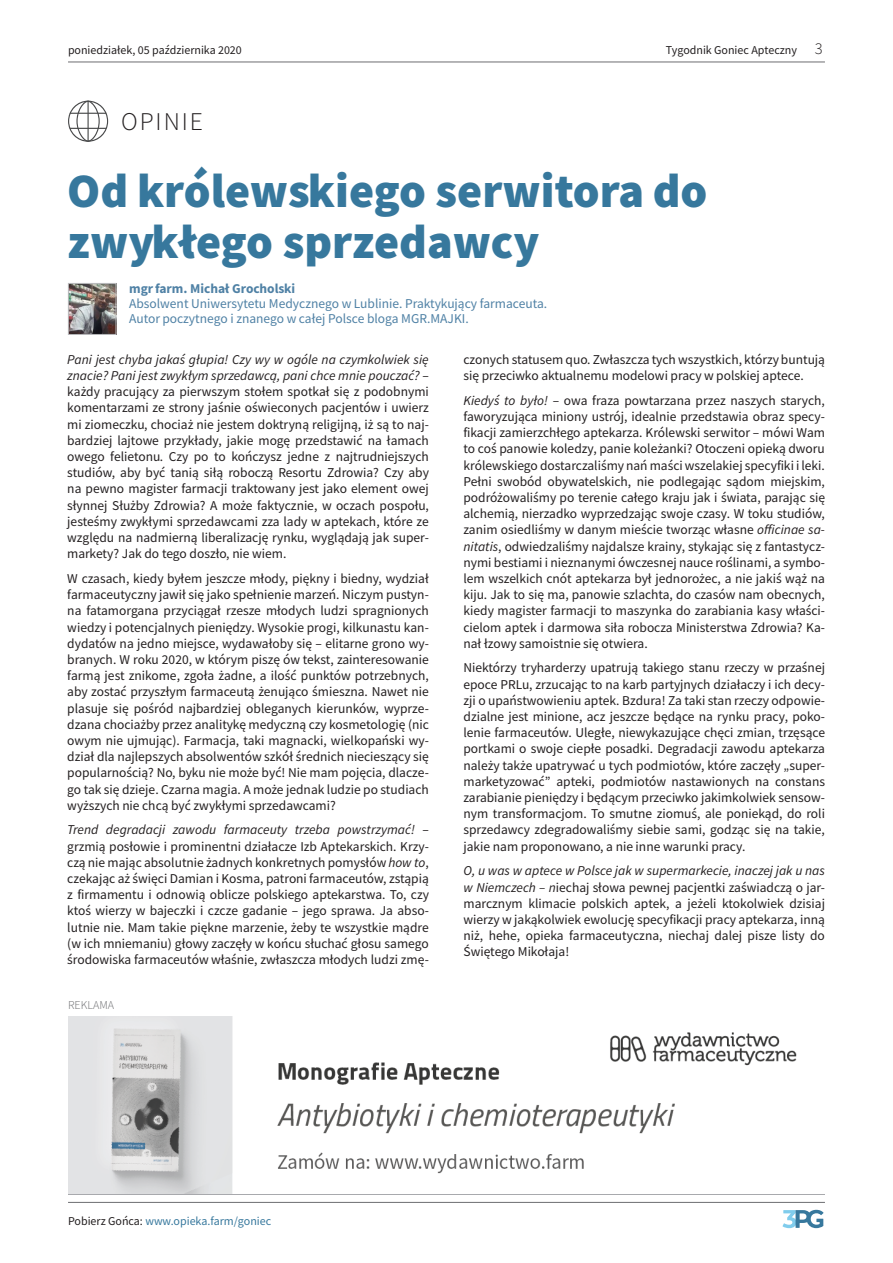
<style>
.page{position:relative;width:893px;height:1263px;background:#fff}
.page>*{position:absolute;margin:0;border:0;box-sizing:border-box;transform-origin:0 0}
.A02_Tytuł_artykułu{font:48px/51px "Source Sans Variable";letter-spacing:.06em;color:#37789d}
.A14_Nazwa_działu__DU{font:300 25.5px "Source Sans Pro";letter-spacing:.075em;color:#231f20}
.A01_Podstawowy_tekst{font:13.5px/16.2px "Source Sans Variable";letter-spacing:.02em;color:#231f20;text-align:justify}
.A06_Afiliacja_autora{font:13.5px/15px "Source Sans Variable";letter-spacing:.02em;color:#4f81a5}
.A04_Imię_i_nazwisko{font:13.5px "Source Sans Variable";letter-spacing:.05em;color:#4f81a5}
.t1{font:12px "Source Sans Variable";letter-spacing:.02em;color:#231f20}
.t2{font:12px "Source Sans Variable";letter-spacing:.02em;color:#37789d}
.A11_Napis__REKLAMA{font:12px "Source Sans Variable";letter-spacing:.01em;color:#6c6d70}
.s1{font-family:"Source Sans Pro";font-weight:300;font-size:16.5px}
.s2{font-style:italic}
.s3{color:#231f20}
</style>
<div class="page">
<hr style="left:68px;top:1202px;width:757px;height:1px;background:#6c6d70">
<hr style="left:68px;top:62px;width:757px;height:1px;background:#6c6d70">
<svg style="left:782px;top:1210px;width:41px;height:18px"></svg>
<svg style="left:68px;top:101px;width:40px;height:41px"></svg>
<hr style="left:88px;top:101px;width:1px;height:41px;background:#494a4b">
<hr style="left:70px;top:113px;width:37px;height:1px;background:#494a4b">
<hr style="left:70px;top:128px;width:37px;height:1px;background:#494a4b">
<img style="left:68px;top:1016px;width:729px;height:178px">
<img style="left:70px;top:285px;width:44px;height:48px">
<div style="left:68px;top:283px;width:48px;height:52px;border:1px solid #babbbe"></div>
<p class="t1" style="left:68px;top:43px;width:175px">poniedziałek, 05 października 2020</p>
<p class="t1" style="left:666px;top:43px;width:158px">Tygodnik Goniec Apteczny <span class="s1">3</span></p>
<p class="A14_Nazwa_działu__DU" style="left:121px;top:106px;width:83px">OPINIE</p>
<p class="A02_Tytuł_artykułu" style="left:67px;top:166px;width:640px">Od królewskiego serwitora do zwykłego sprzedawcy</p>
<p class="A04_Imię_i_nazwisko" style="left:129px;top:281px;width:167px">mgr farm. Michał Grocholski</p>
<p class="A06_Afiliacja_autora" style="left:129px;top:296px;width:419px">Absolwent Uniwersytetu Medycznego w Lublinie. Praktykujący farmaceuta.<br>Autor poczytnego i znanego w całej Polsce bloga MGR.MAJKI.</p>
<p class="A01_Podstawowy_tekst" style="left:67px;top:351px;width:363px"><span class="s2">Pani jest chyba jakaś głupia! Czy wy w ogóle na czymkolwiek się znacie? Pani jest zwykłym sprzedawcą, pani chce mnie pouczać?</span> – każdy pracujący za pierwszym stołem spotkał się z podobnymi komentarzami ze strony jaśnie oświeconych pacjentów i uwierz mi ziomeczku, chociaż nie jestem doktryną religijną, iż są to naj&shy;bardziej lajtowe przykłady, jakie mogę przedstawić na łamach owego felietonu. Czy po to kończysz jedne z najtrudniejszych studiów, aby być tanią siłą roboczą Resortu Zdrowia? Czy aby na pewno magister farmacji traktowany jest jako element owej słynnej Służby Zdrowia? A może faktycznie, w oczach pospołu, jesteśmy zwykłymi sprzedawcami zza lady w aptekach, które ze względu na nadmierną liberalizację rynku, wyglądają jak super&shy;markety? Jak do tego doszło, nie wiem.</p>
<p class="A01_Podstawowy_tekst" style="left:67px;top:570px;width:363px">W czasach, kiedy byłem jeszcze młody, piękny i biedny, wydział farmaceutyczny jawił się jako spełnienie marzeń. Niczym pustyn&shy;na fatamorgana przyciągał rzesze młodych ludzi spragnionych wiedzy i potencjalnych pieniędzy. Wysokie progi, kilkunastu kan&shy;dydatów na jedno miejsce, wydawałoby się – elitarne grono wy&shy;branych. W roku 2020, w którym piszę ów tekst, zainteresowanie farmą jest znikome, zgoła żadne, a ilość punktów potrzebnych, aby zostać przyszłym farmaceutą żenująco śmieszna. Nawet nie plasuje się pośród najbardziej obleganych kierunków, wyprze&shy;dzana chociażby przez analitykę medyczną czy kosmetologię (nic owym nie ujmując). Farmacja, taki magnacki, wielkopański wy&shy;dział dla najlepszych absolwentów szkół średnich niecieszący się popularnością? No, byku nie może być! Nie mam pojęcia, dlacze&shy;go tak się dzieje. Czarna magia. A może jednak ludzie po studiach wyższych nie chcą być zwykłymi sprzedawcami?</p>
<p class="A01_Podstawowy_tekst" style="left:67px;top:822px;width:363px"><span class="s2">Trend degradacji zawodu farmaceuty trzeba powstrzymać!</span> – grzmią posłowie i prominentni działacze Izb Aptekarskich. Krzy&shy;czą nie mając absolutnie żadnych konkretnych pomysłów <span class="s2">how to</span>, czekając aż święci Damian i Kosma, patroni farmaceutów, zstąpią z firmamentu i odnowią oblicze polskiego aptekarstwa. To, czy ktoś wierzy w bajeczki i czcze gadanie – jego sprawa. Ja abso&shy;lutnie nie. Mam takie piękne marzenie, żeby te wszystkie mądre (w ich mniemaniu) głowy zaczęły w końcu słuchać głosu samego środowiska farmaceutów właśnie, zwłaszcza młodych ludzi zmę-</p>
<p class="A11_Napis__REKLAMA" style="left:68px;top:997px;width:48px">REKLAMA</p>
<p class="A01_Podstawowy_tekst" style="left:463px;top:351px;width:363px">czonych statusem quo. Zwłaszcza tych wszystkich, którzy buntują się przeciwko aktualnemu modelowi pracy w polskiej aptece.</p>
<p class="A01_Podstawowy_tekst" style="left:463px;top:392px;width:363px"><span class="s2">Kiedyś to było!</span> – owa fraza powtarzana przez naszych starych, faworyzująca miniony ustrój, idealnie przedstawia obraz specy&shy;fikacji zamierzchłego aptekarza. Królewski serwitor – mówi Wam to coś panowie koledzy, panie koleżanki? Otoczeni opieką dworu królewskiego dostarczaliśmy nań maści wszelakiej specyfiki i leki.<br>Pełni swobód obywatelskich, nie podlegając sądom miejskim, podróżowaliśmy po terenie całego kraju jak i świata, parając się alchemią, nierzadko wyprzedzając swoje czasy. W toku studiów, zanim osiedliśmy w danym mieście tworząc własne <span class="s2">officinae sa&shy;nitatis</span>, odwiedzaliśmy najdalsze krainy, stykając się z fantastycz&shy;nymi bestiami i nieznanymi ówczesnej nauce roślinami, a symbo&shy;lem wszelkich cnót aptekarza był jednorożec, a nie jakiś wąż na kiju. Jak to się ma, panowie szlachta, do czasów nam obecnych, kiedy magister farmacji to maszynka do zarabiania kasy właści&shy;cielom aptek i darmowa siła robocza Ministerstwa Zdrowia? Ka&shy;nał łzowy samoistnie się otwiera.</p>
<p class="A01_Podstawowy_tekst" style="left:463px;top:660px;width:363px">Niektórzy tryharderzy upatrują takiego stanu rzeczy w przaśnej epoce PRLu, zrzucając to na karb partyjnych działaczy i ich decy&shy;zji o upaństwowieniu aptek. Bzdura! Za taki stan rzeczy odpowie&shy;dzialne jest minione, acz jeszcze będące na rynku pracy, poko&shy;lenie farmaceutów. Uległe, niewykazujące chęci zmian, trzęsące portkami o swoje ciepłe posadki. Degradacji zawodu aptekarza należy także upatrywać u tych podmiotów, które zaczęły „super&shy;marketyzować” apteki, podmiotów nastawionych na constans zarabianie pieniędzy i będącym przeciwko jakimkolwiek sensow&shy;nym transformacjom. To smutne ziomuś, ale poniekąd, do roli sprzedawcy zdegradowaliśmy siebie sami, godząc się na takie, jakie nam proponowano, a nie inne warunki pracy.</p>
<p class="A01_Podstawowy_tekst" style="left:463px;top:863px;width:363px"><span class="s2">O, u was w aptece w Polsce jak w supermarkecie, inaczej jak u nas w Niemczech – n</span>iechaj słowa pewnej pacjentki zaświadczą o jar&shy;marcznym klimacie polskich aptek, a jeżeli ktokolwiek dzisiaj wierzy w jakąkolwiek ewolucję specyfikacji pracy aptekarza, inną niż, hehe, opieka farmaceutyczna, niechaj dalej pisze listy do Świętego Mikołaja!</p>
<p class="t2" style="left:68px;top:1214px;width:205px"><span class="s3">Pobierz Gońca:</span> www.opieka.farm/goniec</p>
</div>
